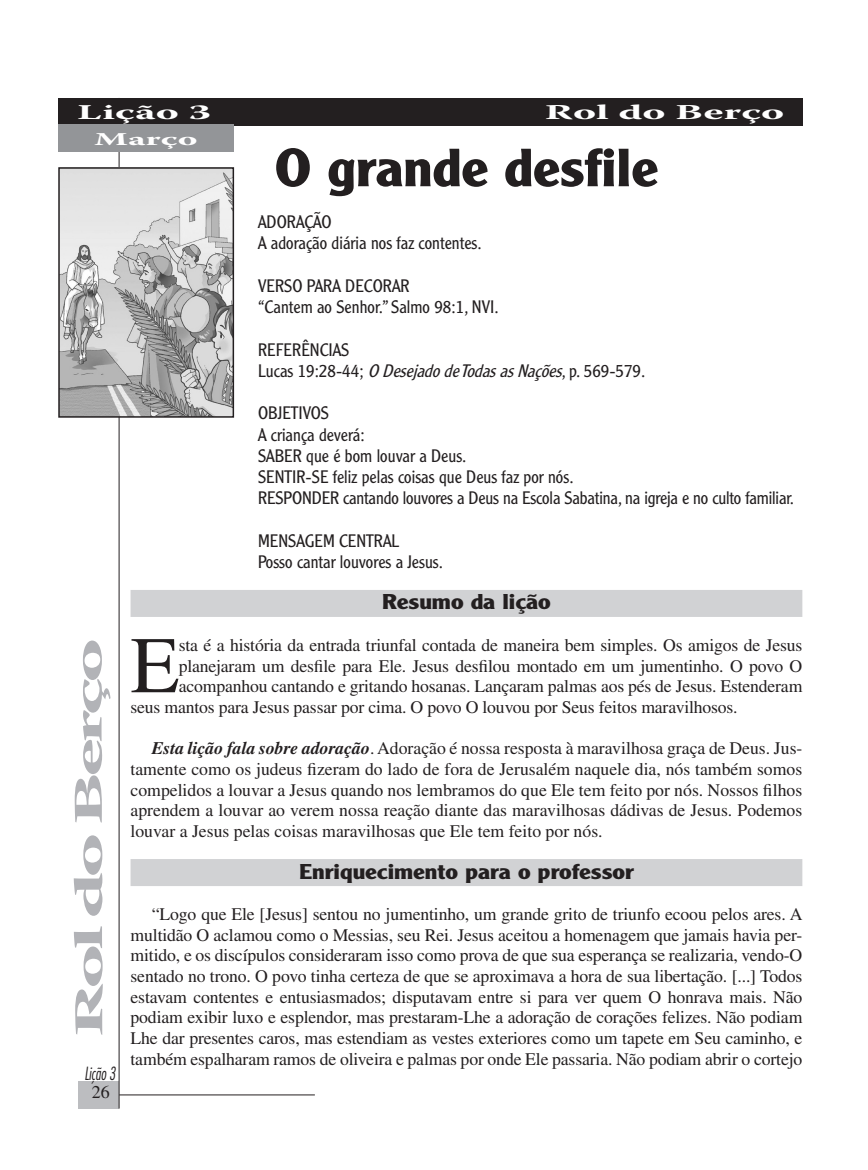
<style>
.page{position:relative;width:868px;height:1170px;background:#fff}
.page>*{position:absolute;margin:0;border:0;box-sizing:border-box;transform-origin:0 0}
.t1{font:80.25px "Times LT Std";color:#231f20}
.t2{font:700 52.5px "Clearface Gothic LT Std";color:#231f20;scale:1.1 1}
.t3{font:700 40.5px "Warnock Pro";letter-spacing:-.07em;color:#b2b3b7;scale:2 1}
.t4{font:700 21px "Clearface Gothic LT Std";color:#231f20;scale:1.2 1}
.t5{font:700 21px "Warnock Pro";color:#fff;scale:2 1}
.t6{font:700 18px "Warnock Pro";color:#fff;scale:2 1}
.t7{font:18px "Times LT Std";color:#231f20}
.t8{font:17.7px/20.7px "Times LT Std";letter-spacing:-.01em;color:#231f20;text-align:justify}
.t9{font:300 17.7px/21.3px "Clearface Gothic LT Std";color:#231f20}
.t10{font:italic 300 condensed 17.7px "Futura Std";color:#231f20;scale:.85 1}
.s1{font-style:italic}
.s2{font-weight:700;font-style:italic}
</style>
<div class="page">
<div style="left:78px;top:1081px;width:41px;height:27px;background:#bcbdc0"></div>
<hr style="left:119px;top:1094px;width:196px;height:1px;background:#231f20">
<hr style="left:119px;top:98px;width:1px;height:1010px;background:#231f20">
<div style="left:131px;top:590px;width:671px;height:27px;background:#d1d2d4"></div>
<div style="left:131px;top:859px;width:671px;height:27px;background:#d1d2d4"></div>
<img style="left:61px;top:170px;width:170px;height:245px">
<div style="left:58px;top:167px;width:176px;height:251px;border:2px solid #231f20"></div>
<div style="left:58px;top:98px;width:745px;height:27px;background:#231f20"></div>
<div style="left:58px;top:125px;width:175px;height:27px;background:#939598"></div>
<p class="t5" style="left:77px;top:100px;width:68px">Lição 3</p>
<p class="t5" style="left:545px;top:100px;width:121px">Rol do Berço</p>
<p class="t6" style="left:94px;top:128px;width:53px">Março</p>
<h2 class="t2" style="left:275px;top:137px;width:350px">O grande desfile</h2>
<p class="t9" style="left:258px;top:211px;width:225px">ADORAÇÃO<br>A adoração diária nos faz contentes.</p>
<p class="t9" style="left:258px;top:275px;width:242px">VERSO PARA DECORAR<br>“Cantem ao Senhor.” Salmo 98:1, NVI.</p>
<p class="t9" style="left:258px;top:339px;width:389px">REFERÊNCIAS<br>Lucas 19:28-44; <span class="s1">ODesejadodeTodasasNações</span>, p. 569-579.</p>
<p class="t9" style="left:258px;top:402px;width:538px">OBJETIVOS<br>A criança deverá:<br>SABER que é bom louvar a Deus.<br>SENTIR-SE feliz pelas coisas que Deus faz por nós.<br>RESPONDER cantando louvores a Deus na Escola Sabatina, na igreja e no culto familiar.</p>
<p class="t9" style="left:258px;top:530px;width:186px">MENSAGEM CENTRAL<br>Posso cantar louvores a Jesus.</p>
<p class="t4" style="left:382px;top:590px;width:142px">Resumo da lição</p>
<h3 class="t3" style="left:64px;top:1037px;width:201px;rotate:-90deg">Rol do Berço</h3>
<p class="t10" style="left:85px;top:1063px;width:38px">Lição 3</p>
<p class="t7" style="left:92px;top:1082px;width:19px">26</p>
<h1 class="t1" style="left:131px;top:620px;width:51px">E</h1>
<p class="t8" style="left:179px;top:634px;width:625px">sta é a história da entrada triunfal contada de maneira bem simples. Os amigos de Jesus</p>
<p class="t8" style="left:179px;top:655px;width:625px">planejaram um desfile para Ele. Jesus desfilou montado em um jumentinho. O povo O</p>
<p class="t8" style="left:179px;top:676px;width:625px">acompanhou cantando e gritando hosanas. Lançaram palmas aos pés de Jesus. Estenderam</p>
<p class="t8" style="left:131px;top:697px;width:609px">seus mantos para Jesus passar por cima. O povo O louvou por Seus feitos maravilhosos.</p>
<p class="t8" style="left:131px;top:738px;width:673px;text-indent:21px"><span class="s2">Esta lição fala sobre adoração</span>. Adoração é nossa resposta à maravilhosa graça de Deus. Jus&shy;tamente como os judeus fizeram do lado de fora de Jerusalém naquele dia, nós também somos compelidos a louvar a Jesus quando nos lembramos do que Ele tem feito por nós. Nossos filhos aprendem a louvar ao verem nossa reação diante das maravilhosas dádivas de Jesus. Podemos louvar a Jesus pelas coisas maravilhosas que Ele tem feito por nós.</p>
<p class="t4" style="left:299px;top:859px;width:281px">Enriquecimento para o professor</p>
<p class="t8" style="left:131px;top:904px;width:673px;text-indent:21px">“Logo que Ele [Jesus] sentou no jumentinho, um grande grito de triunfo ecoou pelos ares. A multidão O aclamou como o Messias, seu Rei. Jesus aceitou a homenagem que jamais havia per&shy;mitido, e os discípulos consideraram isso como prova de que sua esperança se realizaria, vendo-O sentado no trono. O povo tinha certeza de que se aproximava a hora de sua libertação. [...] Todos estavam contentes e entusiasmados; disputavam entre si para ver quem O honrava mais. Não podiam exibir luxo e esplendor, mas prestaram-Lhe a adoração de corações felizes. Não podiam Lhe dar presentes caros, mas estendiam as vestes exteriores como um tapete em Seu caminho, e também espalharam ramos de oliveira e palmas por onde Ele passaria. Não podiam abrir o cortejo</p>
</div>
